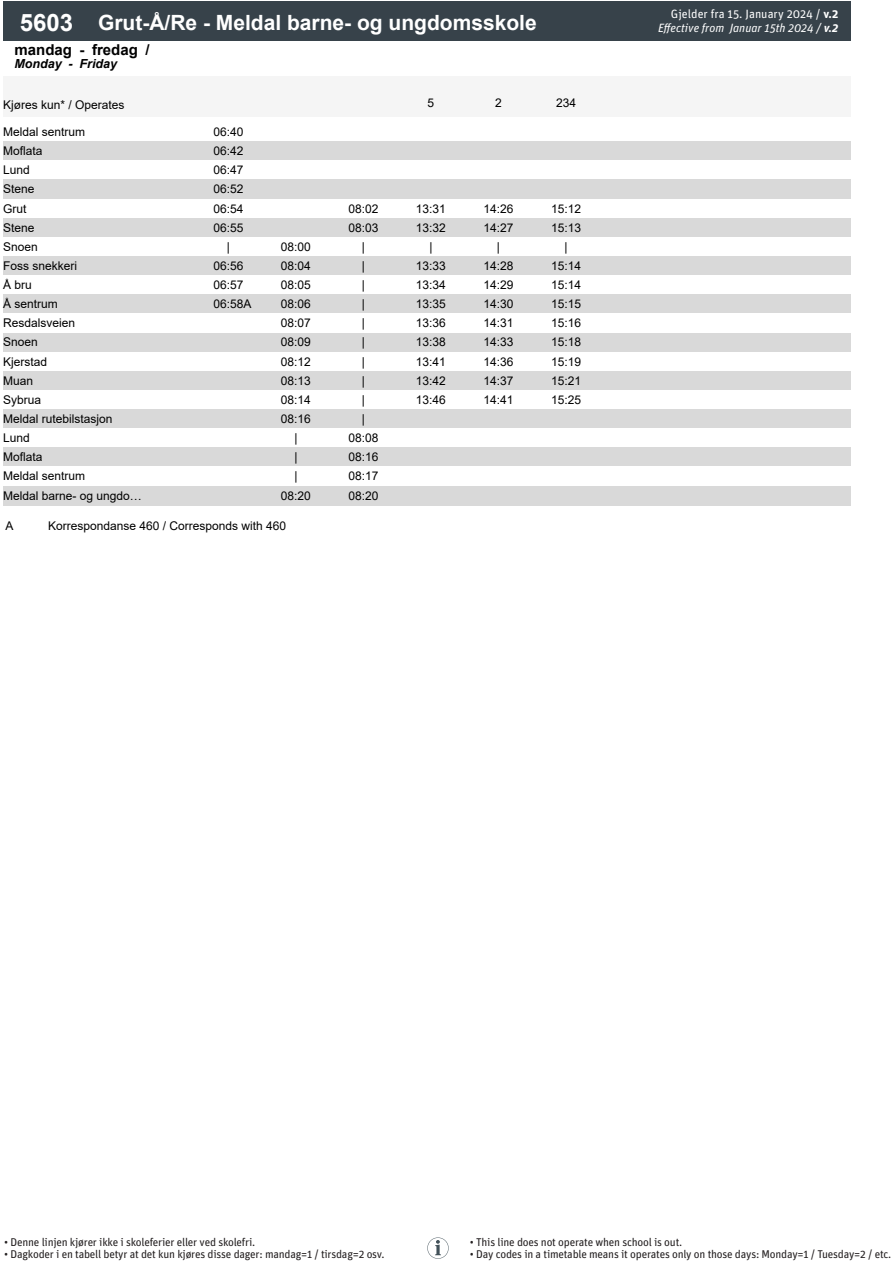
<style>
.page{position:relative;width:893px;height:1263px;background:#fff}
.page>*{position:absolute;margin:0;border:0;box-sizing:border-box;transform-origin:0 0}
.t1{font:700 21px "Arial";color:#fff}
.t2{font:700 15px "Arial";color:#000}
.t3{font:italic 700 12.45px "Arial";color:#000}
.t4{font:12px "Arial";color:#000}
.t5{font:italic 12px "Unit Pro";color:#fff}
.t6{font:12px "Unit Pro";color:#fff}
.t7{font:11.25px "Unit Pro";letter-spacing:-.02em;color:#231f20}
.s1{font-size:24px}
.s2{font-weight:700}
</style>
<div class="page">
<div style="left:3px;top:76px;width:192px;height:41px;background:#f5f5f5"></div>
<div style="left:195px;top:76px;width:67px;height:41px;background:#f5f5f5"></div>
<div style="left:262px;top:76px;width:68px;height:41px;background:#f5f5f5"></div>
<div style="left:330px;top:76px;width:67px;height:41px;background:#f5f5f5"></div>
<div style="left:397px;top:76px;width:68px;height:41px;background:#f5f5f5"></div>
<div style="left:465px;top:76px;width:67px;height:41px;background:#f5f5f5"></div>
<div style="left:532px;top:76px;width:68px;height:41px;background:#f5f5f5"></div>
<div style="left:600px;top:76px;width:67px;height:41px;background:#f5f5f5"></div>
<div style="left:667px;top:76px;width:68px;height:41px;background:#f5f5f5"></div>
<div style="left:735px;top:76px;width:67px;height:41px;background:#f5f5f5"></div>
<div style="left:802px;top:76px;width:49px;height:41px;background:#f5f5f5"></div>
<div style="left:3px;top:1px;width:87px;height:39px;background:#37424a"></div>
<div style="left:90px;top:1px;width:761px;height:39px;background:#37424a"></div>
<div style="left:3px;top:142px;width:848px;height:19px;background:#d9d9d9"></div>
<div style="left:3px;top:180px;width:848px;height:19px;background:#d9d9d9"></div>
<div style="left:3px;top:218px;width:848px;height:19px;background:#d9d9d9"></div>
<div style="left:3px;top:256px;width:848px;height:20px;background:#d9d9d9"></div>
<div style="left:3px;top:295px;width:848px;height:19px;background:#d9d9d9"></div>
<div style="left:3px;top:333px;width:848px;height:19px;background:#d9d9d9"></div>
<div style="left:3px;top:371px;width:848px;height:19px;background:#d9d9d9"></div>
<div style="left:3px;top:409px;width:848px;height:20px;background:#d9d9d9"></div>
<div style="left:3px;top:448px;width:848px;height:19px;background:#d9d9d9"></div>
<div style="left:3px;top:486px;width:848px;height:19px;background:#d9d9d9"></div>
<svg style="left:427px;top:1237px;width:22px;height:22px"></svg>
<p class="t1" style="left:20px;top:8px;width:518px"><span class="s1">5603</span> Grut-Å/Re - Meldal barne- og ungdomsskole</p>
<p class="t2" style="left:15px;top:39px;width:137px">mandag - fredag /</p>
<p class="t3" style="left:15px;top:56px;width:104px">Monday - Friday</p>
<p class="t4" style="left:3px;top:96px;width:123px">Kjøres kun* / Operates</p>
<p class="t4" style="left:428px;top:94px;width:8px">5</p>
<p class="t4" style="left:495px;top:94px;width:8px">2</p>
<p class="t4" style="left:556px;top:94px;width:22px">234</p>
<p class="t4" style="left:3px;top:123px;width:84px">Meldal sentrum</p>
<p class="t4" style="left:213px;top:123px;width:32px">06:40</p>
<p class="t4" style="left:3px;top:143px;width:41px">Moflata</p>
<p class="t4" style="left:213px;top:143px;width:32px">06:42</p>
<p class="t4" style="left:3px;top:162px;width:28px">Lund</p>
<p class="t4" style="left:213px;top:162px;width:32px">06:47</p>
<p class="t4" style="left:3px;top:181px;width:33px">Stene</p>
<p class="t4" style="left:213px;top:181px;width:32px">06:52</p>
<p class="t4" style="left:3px;top:200px;width:25px">Grut</p>
<p class="t4" style="left:213px;top:200px;width:32px">06:54</p>
<p class="t4" style="left:348px;top:200px;width:32px">08:02</p>
<p class="t4" style="left:416px;top:200px;width:32px">13:31</p>
<p class="t4" style="left:483px;top:200px;width:32px">14:26</p>
<p class="t4" style="left:551px;top:200px;width:32px">15:12</p>
<p class="t4" style="left:3px;top:219px;width:33px">Stene</p>
<p class="t4" style="left:213px;top:219px;width:32px">06:55</p>
<p class="t4" style="left:348px;top:219px;width:32px">08:03</p>
<p class="t4" style="left:416px;top:219px;width:32px">13:32</p>
<p class="t4" style="left:483px;top:219px;width:32px">14:27</p>
<p class="t4" style="left:551px;top:219px;width:32px">15:13</p>
<p class="t4" style="left:3px;top:238px;width:36px">Snoen</p>
<p class="t4" style="left:227px;top:238px;width:5px">|</p>
<p class="t4" style="left:281px;top:238px;width:32px">08:00</p>
<p class="t4" style="left:362px;top:238px;width:5px">|</p>
<p class="t4" style="left:429px;top:238px;width:5px">|</p>
<p class="t4" style="left:497px;top:238px;width:5px">|</p>
<p class="t4" style="left:564px;top:238px;width:5px">|</p>
<p class="t4" style="left:3px;top:257px;width:76px">Foss snekkeri</p>
<p class="t4" style="left:213px;top:257px;width:32px">06:56</p>
<p class="t4" style="left:281px;top:257px;width:32px">08:04</p>
<p class="t4" style="left:362px;top:257px;width:5px">|</p>
<p class="t4" style="left:416px;top:257px;width:32px">13:33</p>
<p class="t4" style="left:483px;top:257px;width:32px">14:28</p>
<p class="t4" style="left:551px;top:257px;width:32px">15:14</p>
<p class="t4" style="left:3px;top:277px;width:30px">Å bru</p>
<p class="t4" style="left:213px;top:277px;width:32px">06:57</p>
<p class="t4" style="left:281px;top:277px;width:32px">08:05</p>
<p class="t4" style="left:362px;top:277px;width:5px">|</p>
<p class="t4" style="left:416px;top:277px;width:32px">13:34</p>
<p class="t4" style="left:483px;top:277px;width:32px">14:29</p>
<p class="t4" style="left:551px;top:277px;width:32px">15:14</p>
<p class="t4" style="left:3px;top:296px;width:56px">Å sentrum</p>
<p class="t4" style="left:213px;top:296px;width:40px">06:58A</p>
<p class="t4" style="left:281px;top:296px;width:32px">08:06</p>
<p class="t4" style="left:362px;top:296px;width:5px">|</p>
<p class="t4" style="left:416px;top:296px;width:32px">13:35</p>
<p class="t4" style="left:483px;top:296px;width:32px">14:30</p>
<p class="t4" style="left:551px;top:296px;width:32px">15:15</p>
<p class="t4" style="left:3px;top:315px;width:74px">Resdalsveien</p>
<p class="t4" style="left:281px;top:315px;width:32px">08:07</p>
<p class="t4" style="left:362px;top:315px;width:5px">|</p>
<p class="t4" style="left:416px;top:315px;width:32px">13:36</p>
<p class="t4" style="left:483px;top:315px;width:32px">14:31</p>
<p class="t4" style="left:551px;top:315px;width:32px">15:16</p>
<p class="t4" style="left:3px;top:334px;width:36px">Snoen</p>
<p class="t4" style="left:281px;top:334px;width:32px">08:09</p>
<p class="t4" style="left:362px;top:334px;width:5px">|</p>
<p class="t4" style="left:416px;top:334px;width:32px">13:38</p>
<p class="t4" style="left:483px;top:334px;width:32px">14:33</p>
<p class="t4" style="left:551px;top:334px;width:32px">15:18</p>
<p class="t4" style="left:3px;top:353px;width:46px">Kjerstad</p>
<p class="t4" style="left:281px;top:353px;width:32px">08:12</p>
<p class="t4" style="left:362px;top:353px;width:5px">|</p>
<p class="t4" style="left:416px;top:353px;width:32px">13:41</p>
<p class="t4" style="left:483px;top:353px;width:32px">14:36</p>
<p class="t4" style="left:551px;top:353px;width:32px">15:19</p>
<p class="t4" style="left:3px;top:372px;width:32px">Muan</p>
<p class="t4" style="left:281px;top:372px;width:32px">08:13</p>
<p class="t4" style="left:362px;top:372px;width:5px">|</p>
<p class="t4" style="left:416px;top:372px;width:32px">13:42</p>
<p class="t4" style="left:483px;top:372px;width:32px">14:37</p>
<p class="t4" style="left:551px;top:372px;width:32px">15:21</p>
<p class="t4" style="left:3px;top:391px;width:40px">Sybrua</p>
<p class="t4" style="left:281px;top:391px;width:32px">08:14</p>
<p class="t4" style="left:362px;top:391px;width:5px">|</p>
<p class="t4" style="left:416px;top:391px;width:32px">13:46</p>
<p class="t4" style="left:483px;top:391px;width:32px">14:41</p>
<p class="t4" style="left:551px;top:391px;width:32px">15:25</p>
<p class="t4" style="left:3px;top:410px;width:111px">Meldal rutebilstasjon</p>
<p class="t4" style="left:281px;top:410px;width:32px">08:16</p>
<p class="t4" style="left:362px;top:410px;width:5px">|</p>
<p class="t4" style="left:3px;top:430px;width:28px">Lund</p>
<p class="t4" style="left:294px;top:430px;width:5px">|</p>
<p class="t4" style="left:348px;top:430px;width:32px">08:08</p>
<p class="t4" style="left:3px;top:449px;width:41px">Moflata</p>
<p class="t4" style="left:294px;top:449px;width:5px">|</p>
<p class="t4" style="left:348px;top:449px;width:32px">08:16</p>
<p class="t4" style="left:3px;top:468px;width:84px">Meldal sentrum</p>
<p class="t4" style="left:294px;top:468px;width:5px">|</p>
<p class="t4" style="left:348px;top:468px;width:32px">08:17</p>
<p class="t4" style="left:3px;top:487px;width:140px">Meldal barne- og ungdo…</p>
<p class="t4" style="left:281px;top:487px;width:32px">08:20</p>
<p class="t4" style="left:348px;top:487px;width:32px">08:20</p>
<p class="t4" style="left:6px;top:517px;width:10px">A</p>
<p class="t4" style="left:48px;top:517px;width:240px">Korrespondanse 460 / Corresponds with 460</p>
<p class="t6" style="left:671px;top:5px;width:169px">Gjelder fra 15. January 2024 / <span class="s2">v.2</span></p>
<p class="t5" style="left:658px;top:20px;width:182px">Effective from Januar 15th 2024 / <span class="s2">v.2</span></p>
<p class="t7" style="left:4px;top:1234px;width:253px">• Denne linjen kjører ikke i skoleferier eller ved skolefri.</p>
<p class="t7" style="left:4px;top:1246px;width:382px">• Dagkoder i en tabell betyr at det kun kjøres disse dager: mandag=1 / tirsdag=2 osv.</p>
<p class="t7" style="left:470px;top:1234px;width:214px">• This line does not operate when school is out.</p>
<p class="t7" style="left:470px;top:1246px;width:423px">• Day codes in a timetable means it operates only on those days: Monday=1 / Tuesday=2 / etc.</p>
</div>
